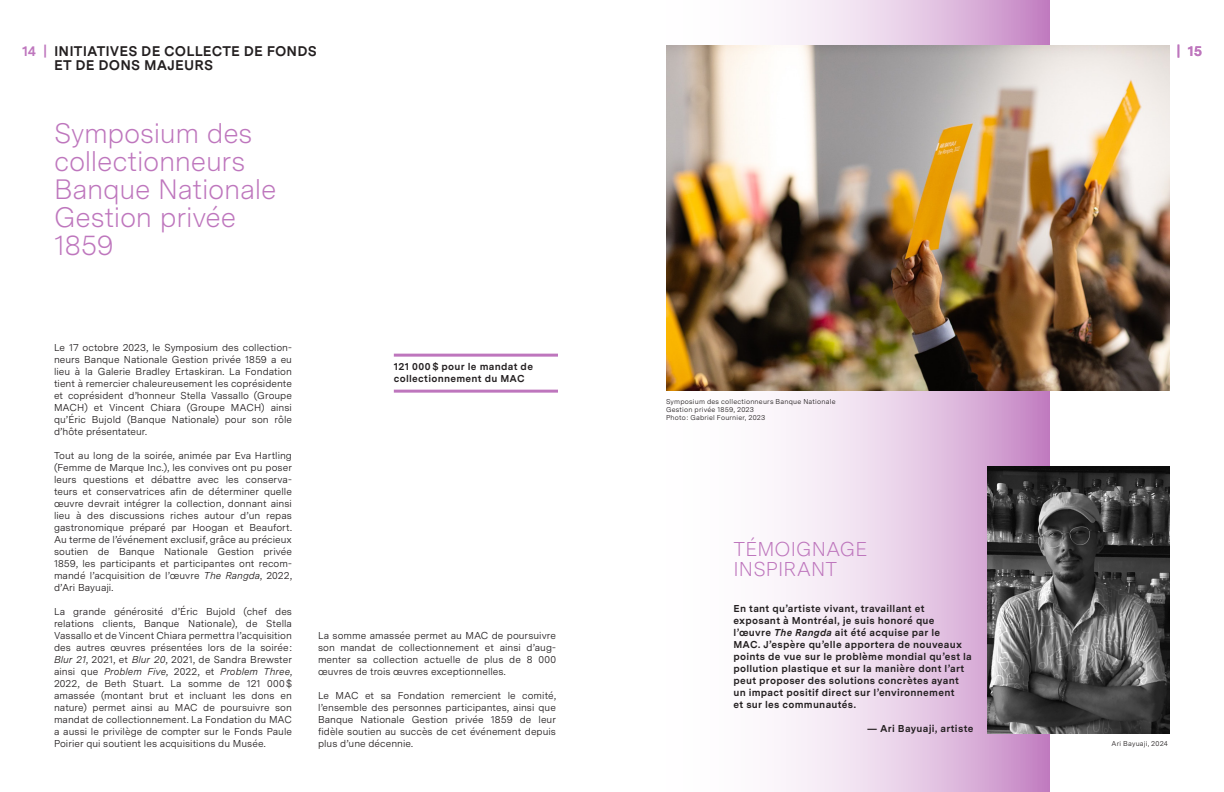
<style>
.page{position:relative;width:1224px;height:792px;background:#fff}
.page>*{position:absolute;margin:0;border:0;box-sizing:border-box;transform-origin:0 0}
.t1{font:300 28px/28px "Messina Sans";letter-spacing:-.01em;color:#be76bd}
.t2{font:300 20px/20px "Messina Sans";letter-spacing:.005em;color:#be76bd}
.t3{font:700 14px/14px "Messina Sans";letter-spacing:.01em;color:#231f20}
.t4{font:700 14px "Messina Sans";color:#be76bd}
.t5{font:10px/12px "Messina Sans";letter-spacing:.005em;color:#231f20;text-align:justify}
.t6{font:700 10px/12px "Messina Sans";letter-spacing:.025em;color:#231f20}
.t7{font:7px/8px "Messina Sans";letter-spacing:.03em;color:#231f20}
.s1{color:#be76bd}
.s2{font-style:italic}
</style>
<div class="page">
<svg style="left:781px;top:0;width:269px;height:792px;background:#e7cde6"></svg>
<img style="left:666px;top:45px;width:504px;height:346px">
<hr style="left:394px;top:354px;width:164px;height:3px;background:#be76bd">
<hr style="left:394px;top:390px;width:164px;height:3px;background:#be76bd">
<img style="left:988px;top:466px;width:182px;height:267px">
<h3 class="t3" style="left:54px;top:43px;width:264px;text-indent:-32px"><span class="s1">14 |</span> INITIATIVES DE COLLECTE DE FONDS<br>ET DE DONS MAJEURS</h3>
<h1 class="t1" style="left:54px;top:118px;width:224px">Symposium des collectionneurs<br>Banque Nationale<br>Gestion privée<br>1859</h1>
<p class="t5" style="left:54px;top:341px;width:240px">Le 17 octobre 2023, le Symposium des collection&shy;neurs Banque Nationale Gestion privée 1859 a eu lieu à la Galerie Bradley Ertaskiran. La Fondation tient à remercier chaleureusement les coprésidente et coprésident d’honneur Stella Vassallo (Groupe MACH) et Vincent Chiara (Groupe MACH) ainsi qu’Éric Bujold (Banque Nationale) pour son rôle d’hôte présentateur.</p>
<p class="t5" style="left:54px;top:449px;width:240px">Tout au long de la soirée, animée par Eva Hartling (Femme de Marque Inc.), les convives ont pu poser leurs questions et débattre avec les conserva&shy;teurs et conservatrices afin de déterminer quelle œuvre devrait intégrer la collection, donnant ainsi lieu à des discussions riches autour d’un repas gastronomique préparé par Hoogan et Beaufort.<br>Au terme de l’événement exclusif, grâce au précieux soutien de Banque Nationale Gestion privée 1859, les participants et participantes ont recom&shy;mandé l’acquisition de l’œuvre <span class="s2">The Rangda</span>, 2022, d’Ari Bayuaji.</p>
<p class="t5" style="left:54px;top:605px;width:240px">La grande générosité d’Éric Bujold (chef des relations clients, Banque Nationale), de Stella Vassallo et de Vincent Chiara permettra l’acquisition des autres œuvres présentées lors de la soirée:<br><span class="s2">Blur 21</span>, 2021, et <span class="s2">Blur 20</span>, 2021, de Sandra Brewster ainsi que <span class="s2">Problem Five</span>, 2022, et <span class="s2">Problem Three</span>, 2022, de Beth Stuart. La somme de 121 000$ amassée (montant brut et incluant les dons en nature) permet ainsi au MAC de poursuivre son mandat de collectionnement. La Fondation du MAC a aussi le privilège de compter sur le Fonds Paule Poirier qui soutient les acquisitions du Musée.</p>
<p class="t6" style="left:394px;top:360px;width:141px">121 000 $ pour le mandat de collectionnement du MAC</p>
<p class="t5" style="left:318px;top:629px;width:239px">La somme amassée permet au MAC de poursuivre son mandat de collectionnement et ainsi d’aug&shy;menter sa collection actuelle de plus de 8 000 œuvres de trois œuvres exceptionnelles.</p>
<p class="t5" style="left:318px;top:689px;width:239px">Le MAC et sa Fondation remercient le comité, l’ensemble des personnes participantes, ainsi que Banque Nationale Gestion privée 1859 de leur fidèle soutien au succès de cet événement depuis plus d’une décennie.</p>
<p class="t7" style="left:666px;top:397px;width:171px">Symposium des collectionneurs Banque Nationale<br>Gestion privée 1859, 2023<br>Photo: Gabriel Fournier, 2023</p>
<h2 class="t2" style="left:734px;top:538px;width:135px">TÉMOIGNAGE<br>INSPIRANT</h2>
<p class="t6" style="left:733px;top:602px;width:240px">En tant qu’artiste vivant, travaillant et exposant à Montréal, je suis honoré que l’œuvre <span class="s2">The Rangda</span> ait été acquise par le<br>MAC. J’espère qu’elle apportera de nouveaux points de vue sur le problème mondial qu’est la pollution plastique et sur la manière dont l’art peut proposer des solutions concrètes ayant un impact positif direct sur l’environnement<br>et sur les communautés.</p>
<p class="t6" style="left:867px;top:722px;width:108px">— Ari Bayuaji, artiste</p>
<h3 class="t4" style="left:1177px;top:40px;width:27px">| 15</h3>
<p class="t7" style="left:1112px;top:740px;width:58px">Ari Bayuaji, 2024</p>
</div>
